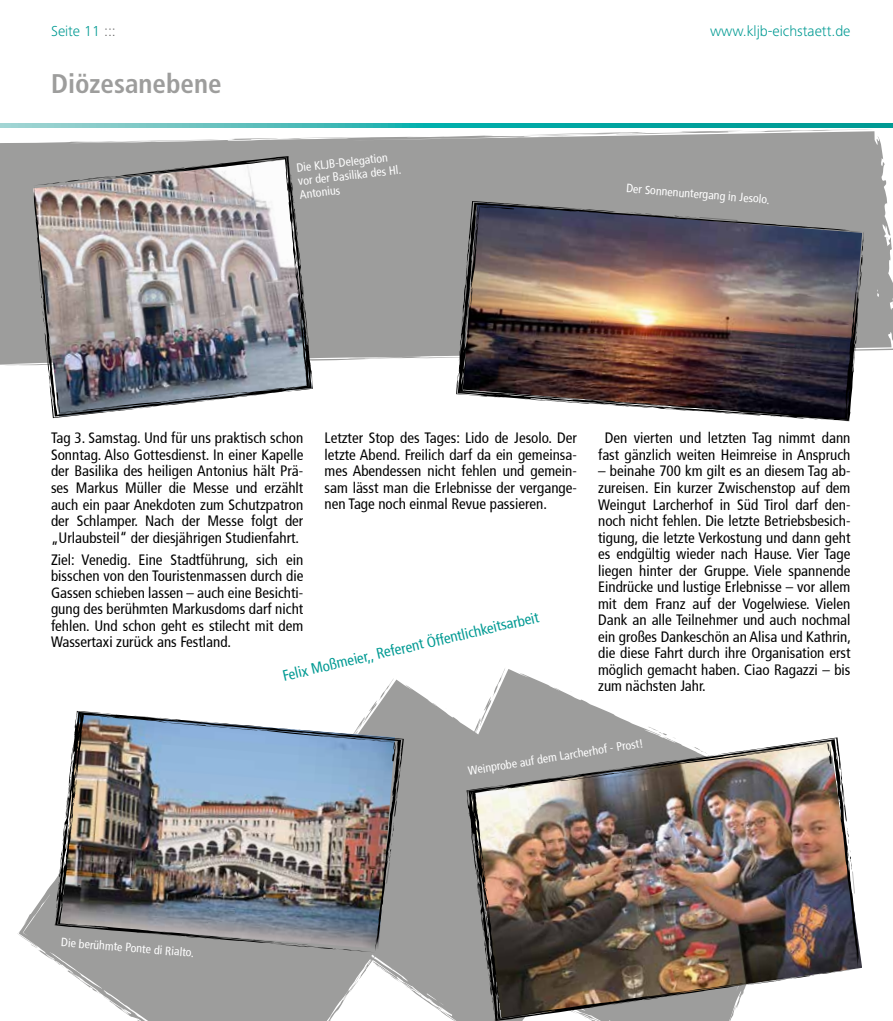
<style>
.page{position:relative;width:893px;height:1021px;background:#fff}
.page>*{position:absolute;margin:0;border:0;box-sizing:border-box;transform-origin:0 0}
.t1{font:700 condensed 27px "Frutiger LT Pro";color:#9d9d9c}
.t2{font:condensed 15px/16.5px "Frutiger";color:#000;text-align:justify}
.t3{font:condensed 15px "Frutiger";color:#009a93}
.t4{font:300 15px "Frutiger Next Pro";color:#009a93}
.t5{font:condensed 12px/13.6px "Frutiger";color:#fff}
.s1{color:#646363}
</style>
<div class="page">
<svg style="left:423px;top:701px;width:45px;height:319px;background:#a4a4a3"></svg>
<svg style="left:443px;top:950px;width:8px;height:3px"></svg>
<svg style="left:20px;top:880px;width:325px;height:140px;fill:#9d9d9c"></svg>
<svg style="left:136px;top:1018px;width:49px;height:2px"></svg>
<svg style="left:17px;top:931px;width:21px;height:18px"></svg>
<svg style="left:62px;top:966px;width:6px;height:3px"></svg>
<svg style="left:82px;top:980px;width:4px;height:3px"></svg>
<svg style="left:0;top:131px;width:887px;height:235px;background:#a5a5a4"></svg>
<svg style="left:523px;top:129px;width:351px;height:8px"></svg>
<img style="left:55px;top:711px;width:113px;height:240px">
<svg style="left:71px;top:923px;width:8px;height:2px"></svg>
<svg style="left:56px;top:902px;width:6px;height:16px"></svg>
<svg style="left:59px;top:877px;width:6px;height:17px"></svg>
<svg style="left:66px;top:821px;width:4px;height:26px"></svg>
<svg style="left:61px;top:856px;width:8px;height:8px"></svg>
<svg style="left:72px;top:752px;width:6px;height:7px"></svg>
<svg style="left:66px;top:766px;width:11px;height:42px"></svg>
<svg style="left:100px;top:713px;width:9px;height:4px"></svg>
<svg style="left:74px;top:718px;width:10px;height:16px"></svg>
<img style="left:168px;top:678px;width:261px;height:321px">
<img style="left:34px;top:156px;width:279px;height:238px">
<svg style="left:33px;top:176px;width:86px;height:9px"></svg>
<svg style="left:270px;top:160px;width:6px;height:2px"></svg>
<svg style="left:287px;top:163px;width:5px;height:18px"></svg>
<svg style="left:288px;top:190px;width:7px;height:18px"></svg>
<svg style="left:292px;top:222px;width:5px;height:9px"></svg>
<svg style="left:294px;top:241px;width:4px;height:28px"></svg>
<svg style="left:297px;top:282px;width:9px;height:47px"></svg>
<svg style="left:287px;top:387px;width:7px;height:5px"></svg>
<svg style="left:305px;top:363px;width:7px;height:18px"></svg>
<img style="left:43px;top:312px;width:225px;height:106px">
<svg style="left:38px;top:261px;width:6px;height:44px"></svg>
<svg style="left:35px;top:195px;width:2px;height:14px"></svg>
<img style="left:466px;top:739px;width:393px;height:281px">
<svg style="left:739px;top:966px;width:120px;height:19px"></svg>
<svg style="left:512px;top:994px;width:90px;height:26px"></svg>
<svg style="left:491px;top:996px;width:7px;height:17px"></svg>
<svg style="left:496px;top:977px;width:2px;height:9px"></svg>
<svg style="left:486px;top:946px;width:8px;height:10px"></svg>
<img style="left:468px;top:668px;width:391px;height:268px">
<svg style="left:855px;top:944px;width:2px;height:15px"></svg>
<svg style="left:456px;top:361px;width:406px;height:60px"></svg>
<svg style="left:761px;top:415px;width:10px;height:2px"></svg>
<svg style="left:844px;top:395px;width:5px;height:16px"></svg>
<svg style="left:807px;top:416px;width:30px;height:4px"></svg>
<svg style="left:777px;top:413px;width:15px;height:2px"></svg>
<svg style="left:658px;top:406px;width:48px;height:3px"></svg>
<svg style="left:723px;top:409px;width:15px;height:5px"></svg>
<svg style="left:607px;top:401px;width:29px;height:6px"></svg>
<svg style="left:531px;top:397px;width:13px;height:3px"></svg>
<svg style="left:558px;top:398px;width:43px;height:7px"></svg>
<svg style="left:457px;top:375px;width:8px;height:6px"></svg>
<svg style="left:469px;top:391px;width:17px;height:5px"></svg>
<img style="left:413px;top:201px;width:480px;height:160px">
<svg style="left:0;top:123px;width:893px;height:5px;background:#2fb2ae"></svg>
<p class="t4" style="left:51px;top:23px;width:66px">Seite 11 <span class="s1">:::</span></p>
<p class="t4" style="left:710px;top:23px;width:142px">www.kljb-eichstaett.de</p>
<h1 class="t1" style="left:51px;top:68px;width:172px">Diözesanebene</h1>
<p class="t5" style="left:296px;top:160px;width:105px;rotate:-6deg">Die KLJB-Delegation vor der Basilika des Hl.<br>Antonius</p>
<p class="t5" style="left:627px;top:181px;width:145px;rotate:5deg">Der Sonnenuntergang in Jesolo.</p>
<p class="t2" style="left:51px;top:430px;width:254px">Tag 3. Samstag. Und für uns praktisch schon Sonntag. Also Gottesdienst. In einer Kapelle der Basilika des heiligen Antonius hält Prä&shy;ses Markus Müller die Messe und erzählt auch ein paar Anekdoten zum Schutzpatron der Schlamper. Nach der Messe folgt der „Urlaubsteil“ der diesjährigen Studienfahrt.</p>
<p class="t2" style="left:51px;top:551px;width:254px">Ziel: Venedig. Eine Stadtführung, sich ein bisschen von den Touristenmassen durch die Gassen schieben lassen – auch eine Besichti&shy;gung des berühmten Markusdoms darf nicht fehlen. Und schon geht es stilecht mit dem Wassertaxi zurück ans Festland.</p>
<p class="t2" style="left:325px;top:430px;width:254px">Letzter Stop des Tages: Lido de Jesolo. Der letzte Abend. Freilich darf da ein gemeinsa&shy;mes Abendessen nicht fehlen und gemein&shy;sam lässt man die Erlebnisse der vergange&shy;nen Tage noch einmal Revue passieren.</p>
<p class="t3" style="left:281px;top:667px;width:264px;rotate:-13deg">Felix Moßmeier,, Referent Öffentlichkeitsarbeit</p>
<p class="t2" style="left:598px;top:430px;width:254px;text-align:center">Den vierten und letzten Tag nimmt dann fast gänzlich weiten Heimreise in Anspruch</p>
<p class="t2" style="left:598px;top:463px;width:254px">– beinahe 700 km gilt es an diesem Tag ab&shy;zureisen. Ein kurzer Zwischenstop auf dem Weingut Larcherhof in Süd Tirol darf den&shy;noch nicht fehlen. Die letzte Betriebsbesich&shy;tigung, die letzte Verkostung und dann geht es endgültig wieder nach Hause. Vier Tage liegen hinter der Gruppe. Viele spannende Eindrücke und lustige Erlebnisse – vor allem mit dem Franz auf der Vogelwiese. Vielen Dank an alle Teilnehmer und auch nochmal ein großes Dankeschön an Alisa und Kathrin, die diese Fahrt durch ihre Organisation erst möglich gemacht haben. Ciao Ragazzi – bis zum nächsten Jahr.</p>
<p class="t5" style="left:62px;top:934px;width:135px;rotate:5deg">Die berühmte Ponte di Rialto.</p>
<p class="t5" style="left:467px;top:764px;width:179px;rotate:-9deg">Weinprobe auf dem Larcherhof - Prost!</p>
</div>
